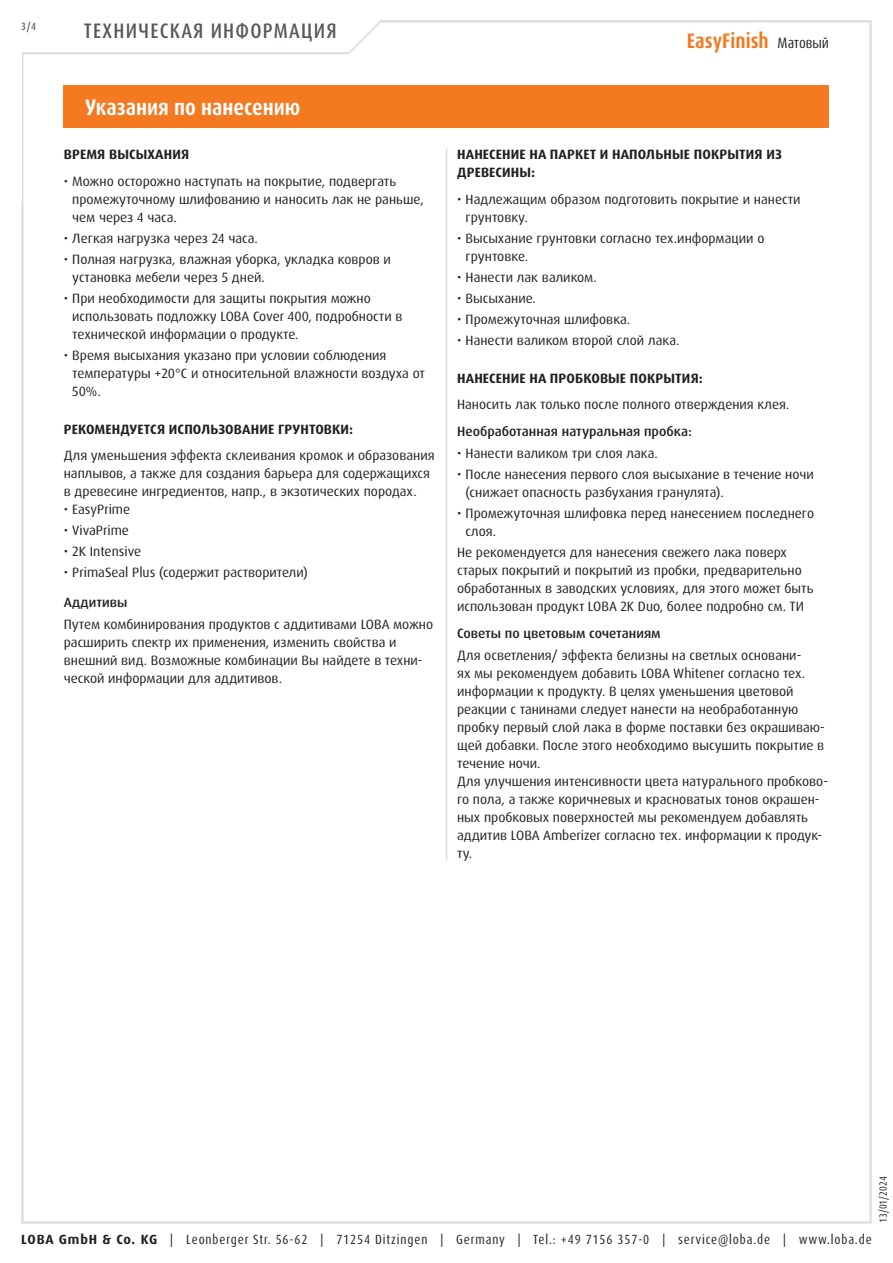
<style>
.page{position:relative;width:893px;height:1263px;background:#fff}
.page>*{position:absolute;margin:0;border:0;box-sizing:border-box;transform-origin:0 0}
.Abschnitt{font:700 condensed 22.5px "Dax Pro";color:#fff}
.t1{font:500 condensed 21px "Dax Pro";letter-spacing:.06em;color:#57585a}
.t2{font:700 condensed 21px "Dax Pro";color:#f47921}
.Text{font:13.5px/18px "Dax Pro";color:#231f20}
.t3{font:700 13.5px/18px "Dax Pro";letter-spacing:.01em;color:#231f20}
.t4{font:500 13.5px "Dax Pro";color:#231f20}
.t5{font:condensed 13.35px "Dax Pro";letter-spacing:.065em;color:#231f20}
.t6{font:condensed 10.5px "Dax Pro";color:#231f20}
.t7{font:500 condensed 10.5px "Dax Pro";color:#57585a}
.s1{font-weight:400;font-size:15px;color:#231f20}
.s2{font-weight:700;font-stretch:normal}
</style>
<div class="page">
<svg style="left:22px;top:20px;width:410px;height:35px"></svg>
<div style="left:64px;top:85px;width:765px;height:43px;background:#f47921"></div>
<hr style="left:446px;top:149px;width:1px;height:712px;background:#dcdddf">
<p class="t7" style="left:21px;top:19px;width:16px">3/4</p>
<h2 class="t1" style="left:84px;top:17px;width:254px">ТЕХНИЧЕСКАЯ ИНФОРМАЦИЯ</h2>
<p class="Abschnitt" style="left:85px;top:93px;width:217px">Указания по нанесению</p>
<p class="t3" style="left:64px;top:146px;width:127px">ВРЕМЯ ВЫСЫХАНИЯ</p>
<p class="Text" style="left:72px;top:172px;width:353px;text-indent:-9px">• Можно осторожно наступать на покрытие, подвергать промежуточному шлифованию и наносить лак не раньше, чем через 4 часа.</p>
<p class="Text" style="left:64px;top:229px;width:196px">• Легкая нагрузка через 24 часа.</p>
<p class="Text" style="left:72px;top:250px;width:320px;text-indent:-9px">• Полная нагрузка, влажная уборка, укладка ковров и установка мебели через 5 дней.</p>
<p class="Text" style="left:72px;top:289px;width:332px;text-indent:-9px">• При необходимости для защиты покрытия можно использовать подложку LOBA Cover 400, подробности в технической информации о продукте.</p>
<p class="Text" style="left:72px;top:346px;width:354px;text-indent:-9px">• Время высыхания указано при условии соблюдения температуры +20°C и относительной влажности воздуха от<br>50%.</p>
<p class="t3" style="left:64px;top:420px;width:291px">РЕКОМЕНДУЕТСЯ ИСПОЛЬЗОВАНИЕ ГРУНТОВКИ:</p>
<p class="Text" style="left:64px;top:447px;width:372px">Для уменьшения эффекта склеивания кромок и образования наплывов, а также для создания барьера для содержащихся в древесине ингредиентов, напр., в экзотических породах.</p>
<p class="Text" style="left:64px;top:501px;width:68px">• EasyPrime</p>
<p class="Text" style="left:64px;top:522px;width:67px">• VivaPrime</p>
<p class="Text" style="left:64px;top:543px;width:79px">• 2K Intensive</p>
<p class="Text" style="left:64px;top:564px;width:246px">• PrimaSeal Plus (содержит растворители)</p>
<p class="t4" style="left:64px;top:593px;width:65px">Аддитивы</p>
<p class="Text" style="left:64px;top:615px;width:371px">Путем комбинирования продуктов c аддитивами LOBA можно расширить спектр их применения, изменить свойства и внешний вид. Возможные комбинации Вы найдете в техни&shy;ческой информации для аддитивов.</p>
<h2 class="t2" style="left:687px;top:28px;width:144px">EasyFinish <span class="s1">Матовый</span></h2>
<p class="t3" style="left:457px;top:146px;width:326px">НАНЕСЕНИЕ НА ПАРКЕТ И НАПОЛЬНЫЕ ПОКРЫТИЯ ИЗ<br>ДРЕВЕСИНЫ:</p>
<p class="Text" style="left:466px;top:190px;width:336px;text-indent:-9px">• Надлежащим образом подготовить покрытие и нанести грунтовку.</p>
<p class="Text" style="left:466px;top:229px;width:300px;text-indent:-9px">• Высыхание грунтовки согласно тех.информации о грунтовке.</p>
<p class="Text" style="left:457px;top:268px;width:141px">• Нанести лак валиком.</p>
<p class="Text" style="left:457px;top:289px;width:80px">• Высыхание.</p>
<p class="Text" style="left:457px;top:310px;width:175px">• Промежуточная шлифовка.</p>
<p class="Text" style="left:457px;top:331px;width:224px">• Нанести валиком второй слой лака.</p>
<p class="t3" style="left:457px;top:369px;width:247px">НАНЕСЕНИЕ НА ПРОБКОВЫЕ ПОКРЫТИЯ:</p>
<p class="Text" style="left:457px;top:396px;width:334px">Наносить лак только после полного отверждения клея.</p>
<p class="t4" style="left:457px;top:422px;width:236px">Необработанная натуральная пробка:</p>
<p class="Text" style="left:457px;top:444px;width:202px">• Нанести валиком три слоя лака.</p>
<p class="Text" style="left:466px;top:465px;width:350px;text-indent:-9px">• После нанесения первого слоя высыхание в течение ночи (снижает опасность разбухания гранулята).</p>
<p class="Text" style="left:466px;top:504px;width:350px;text-indent:-9px">• Промежуточная шлифовка перед нанесением последнего слоя.</p>
<p class="Text" style="left:457px;top:543px;width:358px">Не рекомендуется для нанесения свежего лака поверх старых покрытий и покрытий из пробки, предварительно обработанных в заводских условиях, для этого может быть использован продукт LOBA 2K Duo, более подробно см. ТИ</p>
<p class="t4" style="left:457px;top:624px;width:205px">Советы по цветовым сочетаниям</p>
<p class="Text" style="left:457px;top:646px;width:369px">Для осветления/ эффекта белизны на светлых основани-<br>ях мы рекомендуем добавить LOBA Whitener согласно тех. информации к продукту. В целях уменьшения цветовой реакции с танинами следует нанести на необработанную пробку первый слой лака в форме поставки без окрашиваю&shy;щей добавки. После этого необходимо высушить покрытие в течение ночи.</p>
<p class="Text" style="left:457px;top:772px;width:373px">Для улучшения интенсивности цвета натурального пробково&shy;го пола, а также коричневых и красноватых тонов окрашен&shy;ных пробковых поверхностей мы рекомендуем добавлять аддитив LOBA Amberizer согласно тех. информации к продук&shy;ту.</p>
<p class="t6" style="left:876px;top:1222px;width:48px;rotate:-90deg">13/01/2024</p>
<p class="t5" style="left:21px;top:1230px;width:852px"><span class="s2">LOBA GmbH &amp; Co. KG</span> | Leonberger Str. 56-62 | 71254 Ditzingen | Germany | Tel.: +49 7156 357-0 | service@loba.de | www.loba.de</p>
</div>
